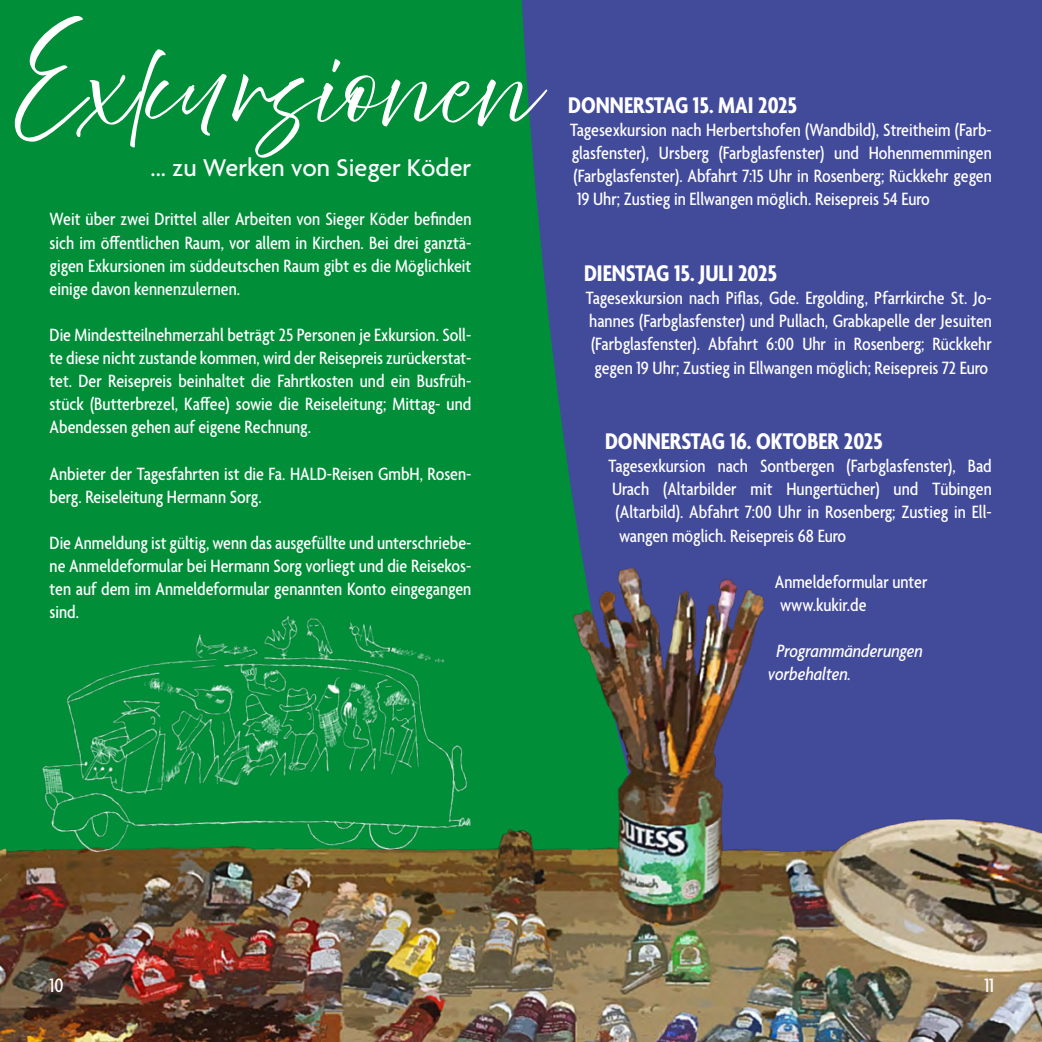
<style>
.page{position:relative;width:1042px;height:1042px;background:#fff}
.page>*{position:absolute;margin:0;border:0;box-sizing:border-box;transform-origin:0 0}
.t1{font:85.75px "Abovethe Beyond Script";color:#fff}
.t2{font:500 26.25px "Agenda";color:#fff}
.t3{font:700 condensed 24.5px "Agenda";color:#fff}
.t4{font:500 condensed 21px "Agenda";color:#fff}
.t5{font:500 condensed 19.25px/23.1px "Agenda";color:#fff;text-align:justify}
.t6{font:italic 500 condensed 19.25px/23.1px "Agenda";color:#fff}
</style>
<div class="page">
<div style="left:0;top:0;width:521px;height:1042px;background:#008e39"></div>
<div style="left:521px;top:0;width:521px;height:557px;background:#424a9a"></div>
<img style="left:0;top:557px;width:1042px;height:485px">
<img style="left:29px;top:600px;width:449px;height:279px">
<h1 class="t1" style="left:15px;top:36px;width:523px">Exkursionen</h1>
<h2 class="t2" style="left:150px;top:154px;width:322px">... zu Werken von Sieger Köder</h2>
<p class="t5" style="left:50px;top:209px;width:423px">Weit über zwei Drittel aller Arbeiten von Sieger Köder befinden sich im öffentlichen Raum, vor allem in Kirchen. Bei drei ganztä&shy;gigen Exkursionen im süddeutschen Raum gibt es die Möglichkeit einige davon kennenzulernen.</p>
<p class="t5" style="left:50px;top:324px;width:423px">Die Mindestteilnehmerzahl beträgt 25 Personen je Exkursion. Soll&shy;te diese nicht zustande kommen, wird der Reisepreis zurückerstat&shy;tet. Der Reisepreis beinhaltet die Fahrtkosten und ein Busfrüh&shy;stück (Butterbrezel, Kaffee) sowie die Reiseleitung; Mittag- und Abendessen gehen auf eigene Rechnung.</p>
<p class="t5" style="left:50px;top:463px;width:423px">Anbieter der Tagesfahrten ist die Fa. HALD-Reisen GmbH, Rosen&shy;berg. Reiseleitung Hermann Sorg.</p>
<p class="t5" style="left:50px;top:532px;width:423px">Die Anmeldung ist gültig, wenn das ausgefüllte und unterschriebe&shy;ne Anmeldeformular bei Hermann Sorg vorliegt und die Reisekos&shy;ten auf dem im Anmeldeformular genannten Konto eingegangen sind.</p>
<p class="t3" style="left:568px;top:92px;width:230px">DONNERSTAG 15. MAI 2025</p>
<p class="t5" style="left:570px;top:120px;width:423px">Tagesexkursion nach Herbertshofen (Wandbild), Streitheim (Farb&shy;glasfenster), Ursberg (Farbglasfenster) und Hohenmemmingen (Farbglasfenster). Abfahrt 7:15 Uhr in Rosenberg; Rückkehr gegen 19 Uhr; Zustieg in Ellwangen möglich. Reisepreis 54 Euro</p>
<p class="t3" style="left:584px;top:260px;width:195px">DIENSTAG 15. JULI 2025</p>
<p class="t5" style="left:586px;top:288px;width:408px">Tagesexkursion nach Piflas, Gde. Ergolding, Pfarrkirche St. Jo&shy;hannes (Farbglasfenster) und Pullach, Grabkapelle der Jesuiten (Farbglasfenster). Abfahrt 6:00 Uhr in Rosenberg; Rückkehr gegen 19 Uhr; Zustieg in Ellwangen möglich; Reisepreis 72 Euro</p>
<p class="t3" style="left:605px;top:428px;width:279px">DONNERSTAG 16. OKTOBER 2025</p>
<p class="t5" style="left:608px;top:456px;width:385px">Tagesexkursion nach Sontbergen (Farbglasfenster), Bad</p>
<p class="t5" style="left:612px;top:479px;width:381px">Urach (Altarbilder mit Hungertücher) und Tübingen</p>
<p class="t5" style="left:615px;top:502px;width:378px">(Altarbild). Abfahrt 7:00 Uhr in Rosenberg; Zustieg in Ell-</p>
<p class="t5" style="left:619px;top:525px;width:229px">wangen möglich. Reisepreis 68 Euro</p>
<p class="t5" style="left:775px;top:571px;width:154px">Anmeldeformular unter www.kukir.de</p>
<p class="t6" style="left:768px;top:640px;width:157px;text-indent:9px">Programmänderungen vorbehalten.</p>
<p class="t4" style="left:50px;top:974px;width:15px">10</p>
<p class="t4" style="left:984px;top:974px;width:11px">11</p>
</div>
